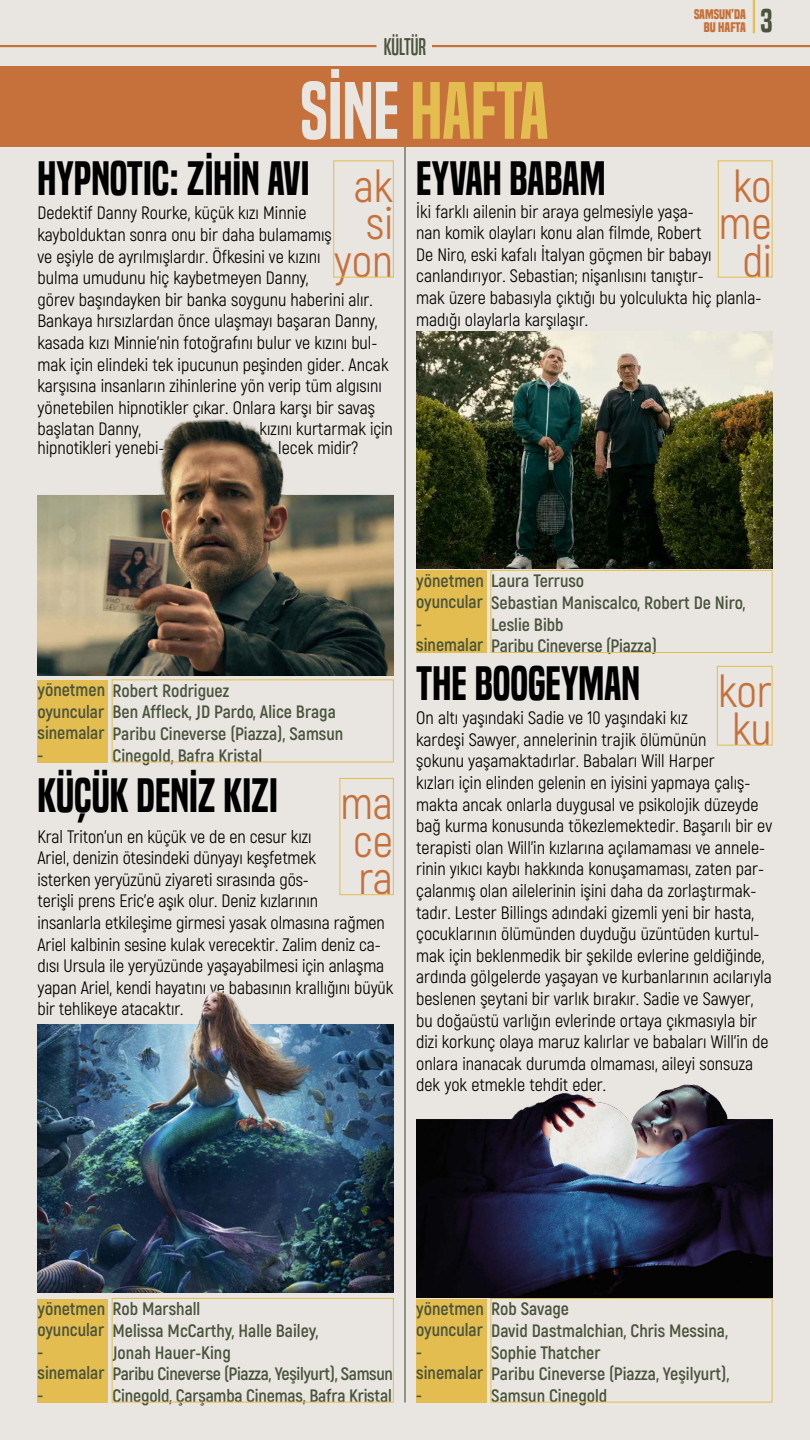
<style>
.page{position:relative;width:810px;height:1440px;background:#e9e6e1}
.page>*{position:absolute;margin:0;border:0;box-sizing:border-box;transform-origin:0 0}
.t1{font:75px "Built Titling Sb";color:#e3bd4f}
.t2{font:45px "Built Titling Sb";color:#000}
.t3{font:45px/37.5px "Akrobat";color:#c6713b;text-align:center}
.t4{font:30.53px "Built Titling Sb";color:#4b553e}
.t5{font:22.5px "Built Titling Rg";color:#4a543d}
.t6{font:18px/21.6px "Akrobat";color:#000}
.t7{font:700 18px/21.4px "Akrobat";color:#4a543d}
.t8{font:700 12.98px/13.5px "Built Titling Rg";color:#c6713b;text-align:right}
.s1{color:#e9e6e2}
.s2{font-family:"Akrobat";color:#c6713b}
</style>
<div class="page">
<hr style="left:753px;top:0;width:2px;height:33px;background:#e3bd4f">
<hr style="left:404px;top:135px;width:2px;height:1267px;background:#4a543d">
<div style="left:0;top:66px;width:810px;height:81px;background:#c6713b"></div>
<hr style="left:432px;top:45px;width:378px;height:2px;background:#c6713b">
<hr style="left:0;top:45px;width:376px;height:2px;background:#c6713b">
<div style="left:333px;top:160px;width:61px;height:118px;border:1px solid #e3bd4f"></div>
<div style="left:717px;top:666px;width:55px;height:80px;border:1px solid #e3bd4f"></div>
<div style="left:718px;top:160px;width:54px;height:118px;border:1px solid #e3bd4f"></div>
<div style="left:38px;top:680px;width:70px;height:83px;background:#e3bd4f"></div>
<img style="left:38px;top:419px;width:356px;height:256px">
<div style="left:416px;top:571px;width:70px;height:82px;background:#e3bd4f"></div>
<div style="left:490px;top:570px;width:282px;height:83px;border:1px solid #e3bd4f"></div>
<img style="left:416px;top:332px;width:356px;height:237px">
<div style="left:416px;top:1299px;width:70px;height:103px;background:#e3bd4f"></div>
<div style="left:490px;top:1298px;width:282px;height:104px;border:1px solid #e3bd4f"></div>
<img style="left:416px;top:1084px;width:356px;height:214px">
<div style="left:340px;top:778px;width:54px;height:117px;border:1px solid #e3bd4f"></div>
<div style="left:38px;top:1299px;width:70px;height:103px;background:#e3bd4f"></div>
<div style="left:112px;top:1298px;width:282px;height:104px;border:1px solid #e3bd4f"></div>
<img style="left:38px;top:991px;width:356px;height:301px">
<p class="t5" style="left:384px;top:33px;width:44px">kültür</p>
<h1 class="t1" style="left:300px;top:67px;width:250px"><span class="s1">SİNE</span> HAFTA</h1>
<p class="t8" style="left:694px;top:7px;width:53px">SAMSUN’DA<br>BU HAFTA</p>
<h3 class="t4" style="left:761px;top:3px;width:13px">3</h3>
<h2 class="t2" style="left:38px;top:151px;width:274px">HYPNOTIC: ZİHİN AVI</h2>
<h2 class="t2" style="left:354px;top:151px;width:253px"><span class="s2">ak</span> EYVAH BABAM</h2>
<h2 class="t3" style="left:334px;top:205px;width:60px;text-align:right">si yon</h2>
<h2 class="t3" style="left:719px;top:167px;width:54px">ko me di</h2>
<p class="t6" style="left:416px;top:200px;width:347px">İki farklı ailenin bir araya gelmesiyle yaşa-<br>nan komik olayları konu alan filmde, Robert<br>De Niro, eski kafalı İtalyan göçmen bir babayı canlandırıyor. Sebastian; nişanlısını tanıştır-<br>mak üzere babasıyla çıktığı bu yolculukta hiç planla&shy;madığı olaylarla karşılaşır.</p>
<p class="t6" style="left:38px;top:202px;width:353px">Dedektif Danny Rourke, küçük kızı Minnie kaybolduktan sonra onu bir daha bulamamış<br>ve eşiyle de ayrılmışlardır. Öfkesini ve kızını<br>bulma umudunu hiç kaybetmeyen Danny,<br>görev başındayken bir banka soygunu haberini alır.<br>Bankaya hırsızlardan önce ulaşmayı başaran Danny, kasada kızı Minnie’nin fotoğrafını bulur ve kızını bul&shy;mak için elindeki tek ipucunun peşinden gider. Ancak karşısına insanların zihinlerine yön verip tüm algısını yönetebilen hipnotikler çıkar. Onlara karşı bir savaş başlatan Danny,</p>
<p class="t6" style="left:259px;top:418px;width:135px">kızını kurtarmak için</p>
<p class="t6" style="left:38px;top:437px;width:129px">hipnotikleri yenebi-</p>
<p class="t6" style="left:278px;top:437px;width:81px">lecek midir?</p>
<p class="t7" style="left:38px;top:680px;width:307px">yönetmen Robert Rodriguez<br>oyuncular<br>sinemalar Paribu Cineverse (Piazza), Samsun -</p>
<p class="t7" style="left:113px;top:701px;width:225px">Ben Affleck, JD Pardo, Alice Braga</p>
<p class="t7" style="left:113px;top:745px;width:151px">Cinegold, Bafra Kristal</p>
<h2 class="t2" style="left:38px;top:769px;width:242px">KÜÇÜK DENİZ KIZI</h2>
<h2 class="t3" style="left:340px;top:785px;width:54px;text-align:justify">ma ce ra</h2>
<p class="t6" style="left:38px;top:826px;width:357px">Kral Triton’un en küçük ve de en cesur kızı<br>Ariel, denizin ötesindeki dünyayı keşfetmek<br>isterken yeryüzünü ziyareti sırasında gös-<br>terişli prens Eric’e aşık olur. Deniz kızlarının<br>insanlarla etkileşime girmesi yasak olmasına rağmen Ariel kalbinin sesine kulak verecektir. Zalim deniz ca&shy;dısı Ursula ile yeryüzünde yaşayabilmesi için anlaşma yapan Ariel, kendi hayatını ve babasının krallığını büyük bir tehlikeye atacaktır.</p>
<p class="t7" style="left:416px;top:570px;width:242px;line-height:21.6px">yönetmen Laura Terruso<br>oyuncular<br>-<br>sinemalar Paribu Cineverse (Piazza)</p>
<p class="t7" style="left:491px;top:592px;width:256px;line-height:21.6px">Sebastian Maniscalco, Robert De Niro,<br>Leslie Bibb</p>
<h2 class="t2" style="left:416px;top:657px;width:225px">THE BOOGEYMAN</h2>
<h2 class="t3" style="left:718px;top:673px;width:55px">kor ku</h2>
<p class="t6" style="left:416px;top:707px;width:357px">On altı yaşındaki Sadie ve 10 yaşındaki kız<br>kardeşi Sawyer, annelerinin trajik ölümünün<br>şokunu yaşamaktadırlar. Babaları Will Harper<br>kızları için elinden gelenin en iyisini yapmaya çalış&shy;makta ancak onlarla duygusal ve psikolojik düzeyde bağ kurma konusunda tökezlemektedir. Başarılı bir ev terapisti olan Will’in kızlarına açılamaması ve annele&shy;rinin yıkıcı kaybı hakkında konuşamaması, zaten par&shy;çalanmış olan ailelerinin işini daha da zorlaştırmak&shy;tadır. Lester Billings adındaki gizemli yeni bir hasta, çocuklarının ölümünden duyduğu üzüntüden kurtul&shy;mak için beklenmedik bir şekilde evlerine geldiğinde, ardında gölgelerde yaşayan ve kurbanlarının acılarıyla beslenen şeytani bir varlık bırakır. Sadie ve Sawyer, bu doğaüstü varlığın evlerinde ortaya çıkmasıyla bir dizi korkunç olaya maruz kalırlar ve babaları Will’in de onlara inanacak durumda olmaması, aileyi sonsuza dek yok etmekle tehdit eder.</p>
<p class="t7" style="left:38px;top:1298px;width:357px">yönetmen Rob Marshall<br>oyuncular<br>-<br>sinemalar Paribu Cineverse (Piazza, Yeşilyurt), Samsun -</p>
<p class="t7" style="left:113px;top:1320px;width:208px;line-height:21.6px">Melissa McCarthy, Halle Bailey,<br>Jonah Hauer-King</p>
<p class="t7" style="left:113px;top:1385px;width:281px">Cinegold, Çarşamba Cinemas, Bafra Kristal</p>
<p class="t7" style="left:416px;top:1298px;width:315px">yönetmen Rob Savage<br>oyuncular<br>-<br>sinemalar Paribu Cineverse (Piazza, Yeşilyurt), -</p>
<p class="t7" style="left:491px;top:1320px;width:238px;line-height:21.6px">David Dastmalchian, Chris Messina,<br>Sophie Thatcher</p>
<p class="t7" style="left:491px;top:1385px;width:118px">Samsun Cinegold</p>
</div>
